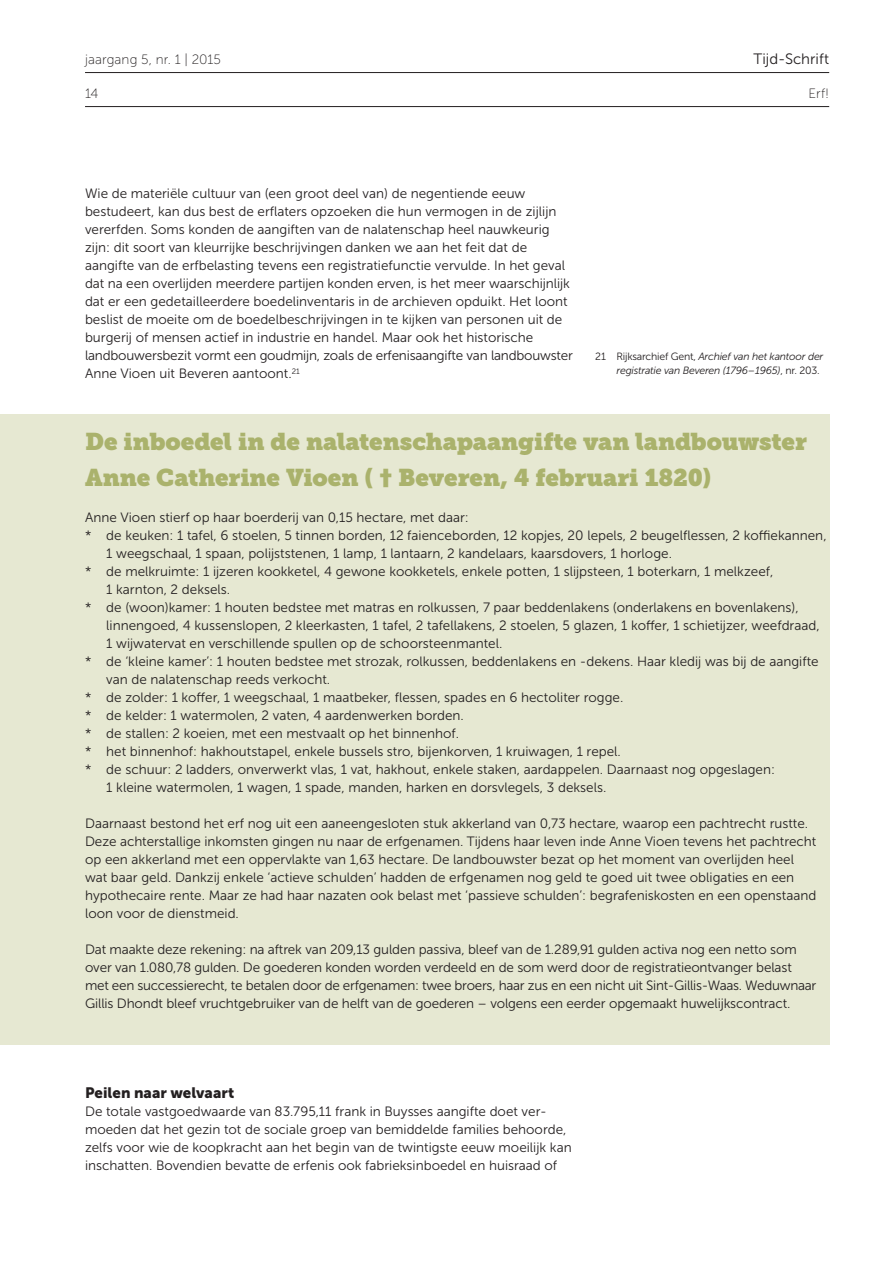
<style>
.page{position:relative;width:893px;height:1263px;background:#fff}
.page>*{position:absolute;margin:0;border:0;box-sizing:border-box;transform-origin:0 0}
.t1{font:24px/36px "Museo Slab";letter-spacing:-.005em;color:#aab26c}
.t2{font:15px "Museo Sans 900";letter-spacing:.005em;color:#231f20}
.t3{font:15px "Museo Sans 300";letter-spacing:.005em;color:#231f20}
.t4{font:13.5px/18px "Museo Sans 300";color:#231f20}
.t5{font:13.5px "Museo Sans 100";letter-spacing:.01em;color:#231f20}
.t6{font:italic 10.5px/13.5px "Museo Sans 300";letter-spacing:-.02em;color:#231f20}
.s1{font-style:normal}
</style>
<div class="page">
<hr style="left:85px;top:106px;width:744px;height:1px;background:#231f20">
<div style="left:0;top:414px;width:829px;height:630px;background:#e6e8d2"></div>
<hr style="left:85px;top:72px;width:744px;height:1px;background:#231f20">
<p class="t5" style="left:85px;top:52px;width:138px">jaargang 5, nr. 1 | 2015</p>
<p class="t5" style="left:85px;top:86px;width:15px">14</p>
<p class="t3" style="left:753px;top:51px;width:77px">Tijd-Schrift</p>
<p class="t5" style="left:808px;top:86px;width:22px">Erf!</p>
<p class="t4" style="left:85px;top:184px;width:489px">Wie de materiële cultuur van (een groot deel van) de negentiende eeuw bestudeert, kan dus best de erflaters opzoeken die hun vermogen in de zijlijn vererfden. Soms konden de aangiften van de nalatenschap heel nauwkeurig zijn: dit soort van kleurrijke beschrijvingen danken we aan het feit dat de aangifte van de erfbelasting tevens een registratiefunctie vervulde. In het geval dat na een overlijden meerdere partijen konden erven, is het meer waarschijnlijk dat er een gedetailleerdere boedelinventaris in de archieven opduikt. Het loont beslist de moeite om de boedelbeschrijvingen in te kijken van personen uit de burgerij of mensen actief in industrie en handel. Maar ook het historische landbouwersbezit vormt een goudmijn, zoals de erfenisaangifte van landbouwster Anne Vioen uit Beveren aantoont.<sup>21</sup></p>
<p class="t6" style="left:617px;top:350px;width:208px;text-indent:-21px"><span class="s1">21 Rijksarchief Gent,</span> Archief van het kantoor der registratie van Beveren (1796–1965)<span class="s1">, nr. 203.</span></p>
<h1 class="t1" style="left:85px;top:424px;width:723px">De inboedel in de nalatenschapaangifte van landbouwster<br>Anne Catherine Vioen ( † Beveren, 4 februari 1820)</h1>
<p class="t4" style="left:85px;top:508px;width:385px">Anne Vioen stierf op haar boerderij van 0,15 hectare, met daar:</p>
<p class="t4" style="left:85px;top:526px;width:743px">* de keuken: 1 tafel, 6 stoelen, 5 tinnen borden, 12 faienceborden, 12 kopjes, 20 lepels, 2 beugelflessen, 2 koffiekannen,</p>
<p class="t4" style="left:106px;top:544px;width:567px">1 weegschaal, 1 spaan, polijststenen, 1 lamp, 1 lantaarn, 2 kandelaars, kaarsdovers, 1 horloge.</p>
<p class="t4" style="left:85px;top:562px;width:690px">* de melkruimte: 1 ijzeren kookketel, 4 gewone kookketels, enkele potten, 1 slijpsteen, 1 boterkarn, 1 melkzeef,</p>
<p class="t4" style="left:106px;top:580px;width:125px">1 karnton, 2 deksels.</p>
<p class="t4" style="left:85px;top:598px;width:715px">* de (woon)kamer: 1 houten bedstee met matras en rolkussen, 7 paar beddenlakens (onderlakens en bovenlakens),</p>
<p class="t4" style="left:106px;top:616px;width:715px">linnengoed, 4 kussenslopen, 2 kleerkasten, 1 tafel, 2 tafellakens, 2 stoelen, 5 glazen, 1 koffer, 1 schietijzer, weefdraad,</p>
<p class="t4" style="left:106px;top:634px;width:398px">1 wijwatervat en verschillende spullen op de schoorsteenmantel.</p>
<p class="t4" style="left:85px;top:652px;width:735px">* de ‘kleine kamer’: 1 houten bedstee met strozak, rolkussen, beddenlakens en -dekens. Haar kledij was bij de aangifte</p>
<p class="t4" style="left:106px;top:670px;width:225px">van de nalatenschap reeds verkocht.</p>
<p class="t4" style="left:85px;top:688px;width:540px">* de zolder: 1 koffer, 1 weegschaal, 1 maatbeker, flessen, spades en 6 hectoliter rogge.</p>
<p class="t4" style="left:85px;top:706px;width:380px">* de kelder: 1 watermolen, 2 vaten, 4 aardenwerken borden.</p>
<p class="t4" style="left:85px;top:724px;width:375px">* de stallen: 2 koeien, met een mestvaalt op het binnenhof.</p>
<p class="t4" style="left:85px;top:742px;width:537px">* het binnenhof: hakhoutstapel, enkele bussels stro, bijenkorven, 1 kruiwagen, 1 repel.</p>
<p class="t4" style="left:85px;top:760px;width:691px">* de schuur: 2 ladders, onverwerkt vlas, 1 vat, hakhout, enkele staken, aardappelen. Daarnaast nog opgeslagen:</p>
<p class="t4" style="left:106px;top:778px;width:501px">1 kleine watermolen, 1 wagen, 1 spade, manden, harken en dorsvlegels, 3 deksels.</p>
<p class="t4" style="left:85px;top:814px;width:733px">Daarnaast bestond het erf nog uit een aaneengesloten stuk akkerland van 0,73 hectare, waarop een pachtrecht rustte.<br>Deze achterstallige inkomsten gingen nu naar de erfgenamen. Tijdens haar leven inde Anne Vioen tevens het pachtrecht op een akkerland met een oppervlakte van 1,63 hectare. De landbouwster bezat op het moment van overlijden heel wat baar geld. Dankzij enkele ‘actieve schulden’ hadden de erfgenamen nog geld te goed uit twee obligaties en een hypothecaire rente. Maar ze had haar nazaten ook belast met ‘passieve schulden’: begrafeniskosten en een openstaand loon voor de dienstmeid.</p>
<p class="t4" style="left:85px;top:940px;width:733px">Dat maakte deze rekening: na aftrek van 209,13 gulden passiva, bleef van de 1.289,91 gulden activa nog een netto som over van 1.080,78 gulden. De goederen konden worden verdeeld en de som werd door de registratieontvanger belast met een successierecht, te betalen door de erfgenamen: twee broers, haar zus en een nicht uit Sint-Gillis-Waas. Weduwnaar Gillis Dhondt bleef vruchtgebruiker van de helft van de goederen – volgens een eerder opgemaakt huwelijkscontract.</p>
<p class="t2" style="left:85px;top:1084px;width:151px">Peilen naar welvaart</p>
<p class="t4" style="left:85px;top:1102px;width:488px">De totale vastgoedwaarde van 83.795,11 frank in Buysses aangifte doet ver&shy;moeden dat het gezin tot de sociale groep van bemiddelde families behoorde, zelfs voor wie de koopkracht aan het begin van de twintigste eeuw moeilijk kan inschatten. Bovendien bevatte de erfenis ook fabrieksinboedel en huisraad of</p>
</div>
